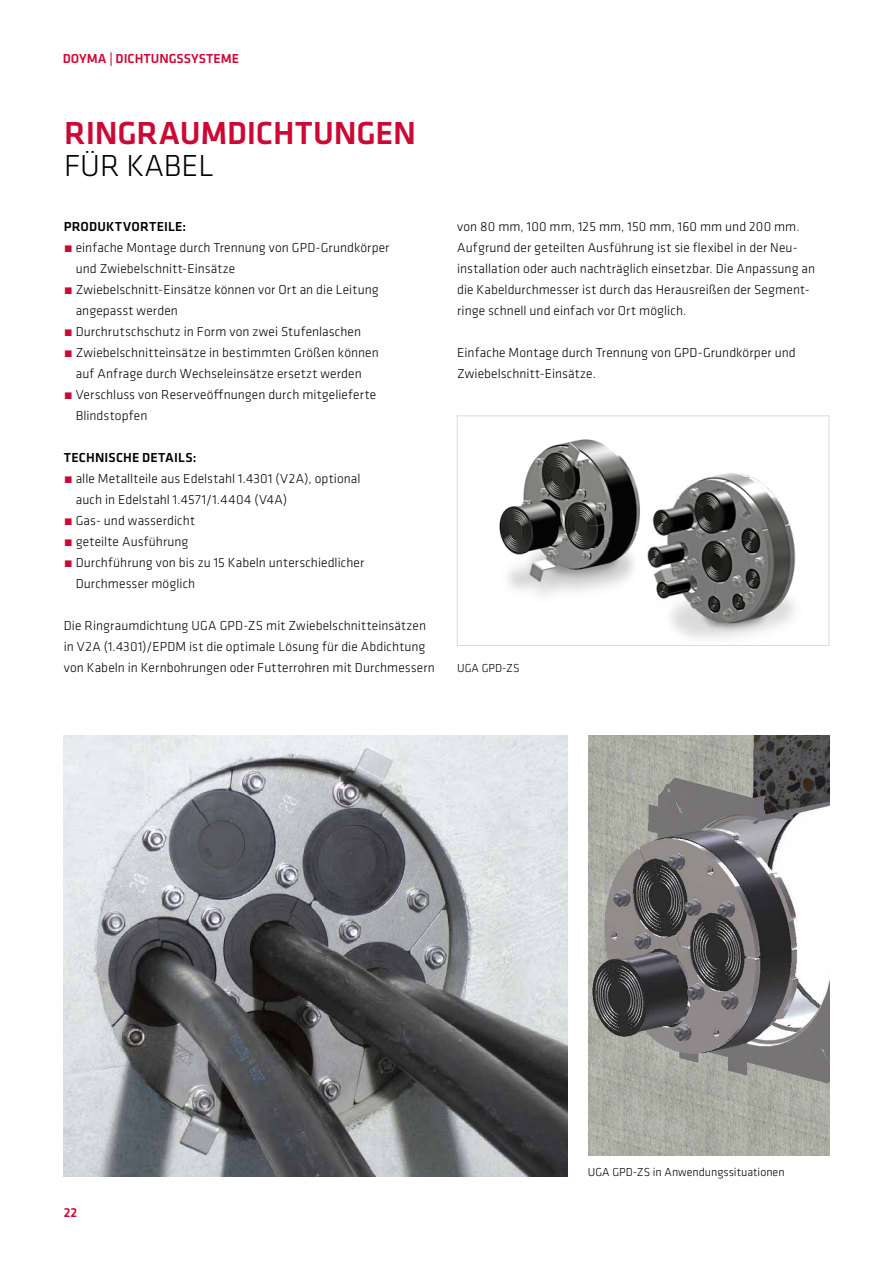
<style>
.page{position:relative;width:893px;height:1263px;background:#fff}
.page>*{position:absolute;margin:0;border:0;box-sizing:border-box;transform-origin:0 0}
.t1{font:500 31.5px "GC Klavika Head";letter-spacing:-.01em;color:#cc0935}
.t2{font:300 31.5px "GC Klavika";color:#000}
.t3{font:300 13.5px/21px "GC Klavika";letter-spacing:.005em;color:#000}
.t4{font:500 13.5px "GC Klavika Fein";letter-spacing:.015em;color:#000}
.t5{font:500 13.5px "GC Klavika Fein";color:#cc0935}
.t6{font:300 12px "GC Klavika";color:#000}
.s1{color:#cc0935}
</style>
<div class="page">
<div style="left:457px;top:416px;width:372px;height:230px;border:1px solid #dadada"></div>
<img style="left:499px;top:439px;width:136px;height:157px">
<img style="left:635px;top:473px;width:161px;height:165px">
<img style="left:64px;top:735px;width:503px;height:441px">
<img style="left:588px;top:735px;width:241px;height:420px">
<p class="t5" style="left:63px;top:49px;width:178px">DOYMA | DICHTUNGSSYSTEME</p>
<h1 class="t1" style="left:64px;top:111px;width:353px">RINGRAUMDICHTUNGEN</h1>
<h1 class="t2" style="left:64px;top:146px;width:151px">FÜR KABEL</h1>
<p class="t4" style="left:64px;top:217px;width:124px">PRODUKTVORTEILE:</p>
<p class="t3" style="left:76px;top:237px;width:315px;text-indent:-12px"><span class="s1">•</span> einfache Montage durch Trennung von GPD-Grundkörper und Zwiebelschnitt-Einsätze</p>
<p class="t3" style="left:76px;top:279px;width:304px;text-indent:-12px"><span class="s1">•</span> Zwiebelschnitt-Einsätze können vor Ort an die Leitung angepasst werden</p>
<p class="t3" style="left:64px;top:321px;width:299px"><span class="s1">•</span> Durchrutschschutz in Form von zwei Stufenlaschen</p>
<p class="t3" style="left:64px;top:342px;width:317px;text-align:center"><span class="s1">•</span> Zwiebelschnitteinsätze in bestimmten Größen können auf Anfrage durch Wechseleinsätze ersetzt werden</p>
<p class="t3" style="left:76px;top:384px;width:302px;text-indent:-12px"><span class="s1">•</span> Verschluss von Reserveöffnungen durch mitgelieferte<br>Blindstopfen</p>
<p class="t4" style="left:64px;top:448px;width:134px">TECHNISCHE DETAILS:</p>
<p class="t3" style="left:76px;top:468px;width:286px;text-indent:-12px"><span class="s1">•</span> alle Metallteile aus Edelstahl 1.4301 (V2A), optional auch in Edelstahl 1.4571/1.4404 (V4A)</p>
<p class="t3" style="left:64px;top:510px;width:133px"><span class="s1">•</span> Gas- und wasserdicht</p>
<p class="t3" style="left:64px;top:531px;width:126px"><span class="s1">•</span> geteilte Ausführung</p>
<p class="t3" style="left:76px;top:552px;width:290px;text-indent:-12px"><span class="s1">•</span> Durchführung von bis zu 15 Kabeln unterschiedlicher<br>Durchmesser möglich</p>
<p class="t3" style="left:64px;top:615px;width:373px">Die Ringraumdichtung UGA GPD-ZS mit Zwiebelschnitteinsätzen in V2A (1.4301)/EPDM ist die optimale Lösung für die Abdichtung von Kabeln in Kernbohrungen oder Futterrohren mit Durchmessern</p>
<p class="t3" style="left:457px;top:216px;width:360px">von 80 mm, 100 mm, 125 mm, 150 mm, 160 mm und 200 mm.<br>Aufgrund der geteilten Ausführung ist sie flexibel in der Neu&shy;installation oder auch nachträglich einsetzbar. Die Anpassung an die Kabeldurchmesser ist durch das Herausreißen der Segment&shy;ringe schnell und einfach vor Ort möglich.</p>
<p class="t3" style="left:457px;top:342px;width:340px">Einfache Montage durch Trennung von GPD-Grundkörper und<br>Zwiebelschnitt-Einsätze.</p>
<p class="t6" style="left:457px;top:661px;width:64px">UGA GPD-ZS</p>
<p class="t5" style="left:64px;top:1203px;width:15px">22</p>
<p class="t6" style="left:588px;top:1164px;width:198px">UGA GPD-ZS in Anwendungssituationen</p>
</div>
